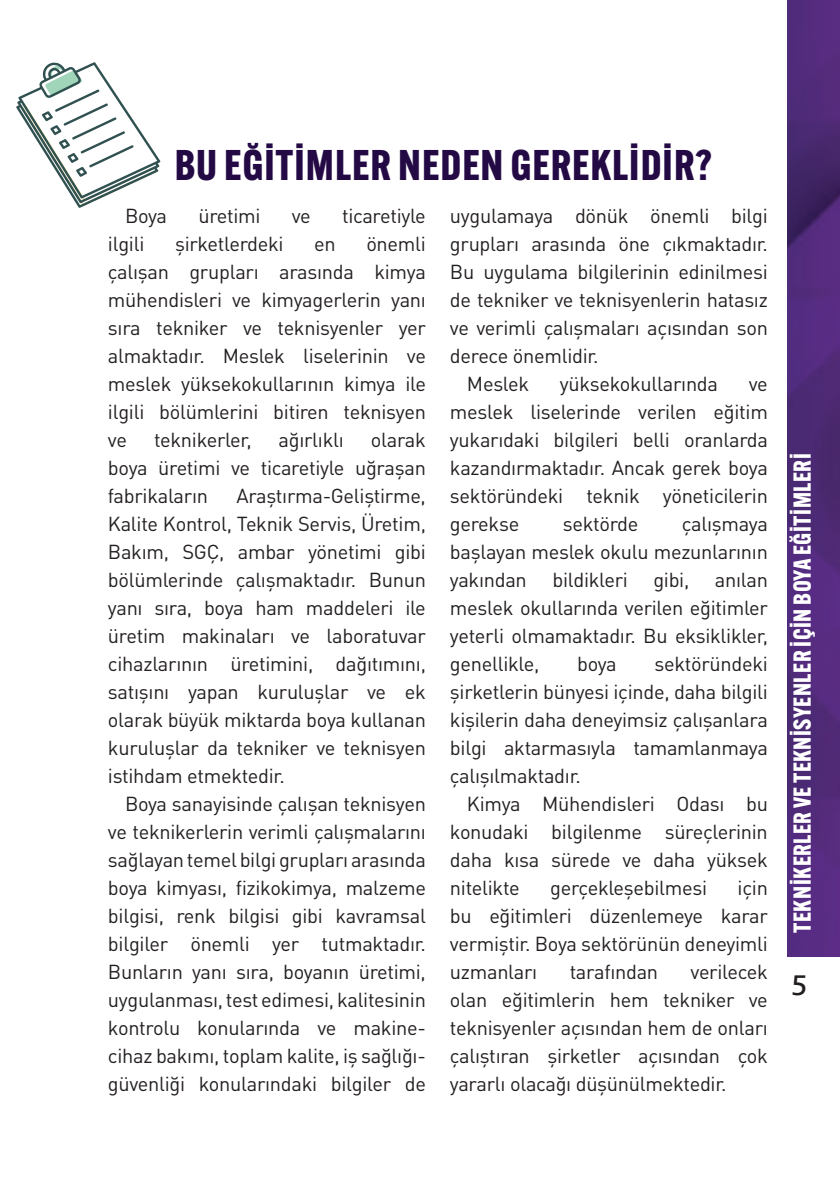
<style>
.page{position:relative;width:840px;height:1191px;background:#fff}
.page>*{position:absolute;margin:0;border:0;box-sizing:border-box;transform-origin:0 0}
.t1{font:700 42px "Alternate Gothic ATF";letter-spacing:.02em;color:#240a45}
.t2{font:italic 28px "Caecilia T Bold";color:#231f20}
.t3{font:700 24px "Alternate Gothic ATF";letter-spacing:.02em;color:#fff}
.t4{font:20px/28px "DIN Pro";letter-spacing:-.015em;color:#231f20;text-align:justify}
</style>
<div class="page">
<img style="left:787px;top:0;width:52px;height:956px">
<svg style="left:16px;top:62px;width:145px;height:146px"></svg>
<h1 class="t1" style="left:175px;top:139px;width:538px">BU EĞITIMLER NEDEN GEREKLIDIR?</h1>
<p class="t4" style="left:125px;top:201px;width:44px">Boya</p>
<p class="t4" style="left:198px;top:201px;width:64px">üretimi</p>
<p class="t4" style="left:291px;top:201px;width:21px">ve</p>
<p class="t4" style="left:342px;top:201px;width:85px">ticaretiyle</p>
<p class="t4" style="left:108px;top:229px;width:38px">ilgili</p>
<p class="t4" style="left:175px;top:229px;width:110px">şirketlerdeki</p>
<p class="t4" style="left:314px;top:229px;width:23px">en</p>
<p class="t4" style="left:108px;top:229px;width:319px;text-indent:258px">önemli çalışan grupları arasında kimya mühendisleri ve kimyagerlerin yanı sıra tekniker ve teknisyenler yer almaktadır. Meslek liselerinin ve meslek yüksekokullarının kimya ile ilgili bölümlerini bitiren teknisyen ve</p>
<p class="t4" style="left:154px;top:425px;width:99px">teknikerler,</p>
<p class="t4" style="left:278px;top:425px;width:67px">ağırlıklı</p>
<p class="t4" style="left:108px;top:425px;width:319px;text-indent:263px">olarak boya üretimi ve ticaretiyle uğraşan fabrikaların</p>
<p class="t4" style="left:108px;top:481px;width:319px;text-indent:128px">Araştırma-Geliştirme, Kalite Kontrol, Teknik Servis, Üretim, Bakım, SGÇ, ambar yönetimi gibi bölümlerinde çalışmaktadır. Bunun yanı sıra, boya ham maddeleri ile üretim makinaları ve laboratuvar cihazlarının üretimini, dağıtımını, satışını yapan kuruluşlar ve ek olarak büyük miktarda boya kullanan kuruluşlar da tekniker ve teknisyen istihdam etmektedir.</p>
<p class="t4" style="left:108px;top:789px;width:319px;text-indent:17px">Boya sanayisinde çalışan teknisyen ve teknikerlerin verimli çalışmalarını sağlayan temel bilgi grupları arasında boya kimyası, fizikokimya, malzeme bilgisi, renk bilgisi gibi kavramsal bilgiler önemli yer tutmaktadır.<br>Bunların yanı sıra, boyanın üretimi, uygulanması, test edimesi, kalitesinin kontrolu konularında ve makine&shy;cihaz bakımı, toplam kalite, iş sağlığı&shy;güvenliği konularındaki bilgiler de</p>
<p class="t4" style="left:449px;top:201px;width:319px">uygulamaya dönük önemli bilgi</p>
<p class="t4" style="left:449px;top:229px;width:319px">grupları arasında öne çıkmaktadır.</p>
<p class="t4" style="left:449px;top:257px;width:319px">Bu uygulama bilgilerinin edinilmesi</p>
<p class="t4" style="left:449px;top:285px;width:319px">de tekniker ve teknisyenlerin hatasız</p>
<p class="t4" style="left:449px;top:313px;width:319px">ve verimli çalışmaları açısından son</p>
<p class="t4" style="left:449px;top:341px;width:150px">derece önemlidir.</p>
<p class="t4" style="left:466px;top:369px;width:64px">Meslek</p>
<p class="t4" style="left:559px;top:369px;width:160px">yüksekokullarında</p>
<p class="t4" style="left:449px;top:369px;width:319px;text-indent:299px">ve meslek liselerinde verilen eğitim yukarıdaki bilgileri belli oranlarda kazandırmaktadır. Ancak gerek boya sektöründeki teknik yöneticilerin gerekse</p>
<p class="t4" style="left:449px;top:509px;width:319px;text-indent:232px">çalışmaya başlayan meslek okulu mezunlarının yakından</p>
<p class="t4" style="left:562px;top:509px;width:77px">sektörde</p>
<p class="t4" style="left:552px;top:565px;width:77px">bildikleri</p>
<p class="t4" style="left:653px;top:565px;width:37px">gibi,</p>
<p class="t4" style="left:449px;top:565px;width:319px;text-indent:265px">anılan meslek okullarında verilen eğitimler yeterli olmamaktadır. Bu eksiklikler, genellikle,</p>
<p class="t4" style="left:449px;top:649px;width:319px;text-indent:204px">sektöründeki şirketlerin bünyesi içinde, daha bilgili kişilerin daha deneyimsiz çalışanlara bilgi aktarmasıyla tamamlanmaya çalışılmaktadır.</p>
<p class="t4" style="left:449px;top:789px;width:319px;text-indent:17px">Kimya Mühendisleri Odası bu konudaki bilgilenme süreçlerinin daha kısa sürede ve daha yüksek nitelikte</p>
<p class="t4" style="left:576px;top:649px;width:41px">boya</p>
<p class="t4" style="left:449px;top:873px;width:319px;text-indent:287px">için bu eğitimleri düzenlemeye karar vermiştir. Boya sektörünün deneyimli uzmanları</p>
<p class="t4" style="left:550px;top:873px;width:158px">gerçekleşebilmesi</p>
<p class="t4" style="left:569px;top:957px;width:90px">tarafından</p>
<p class="t4" style="left:449px;top:957px;width:319px;text-indent:240px">verilecek olan eğitimlerin hem tekniker ve teknisyenler açısından hem de onları çalıştıran şirketler açısından çok yararlı olacağı düşünülmektedir.</p>
<p class="t3" style="left:786px;top:932px;width:481px;rotate:-90deg">TEKNİKERLER VE TEKNİSYENLER İÇİN BOYA EĞİTİMLERİ</p>
<h2 class="t2" style="left:790px;top:968px;width:18px">5</h2>
</div>
